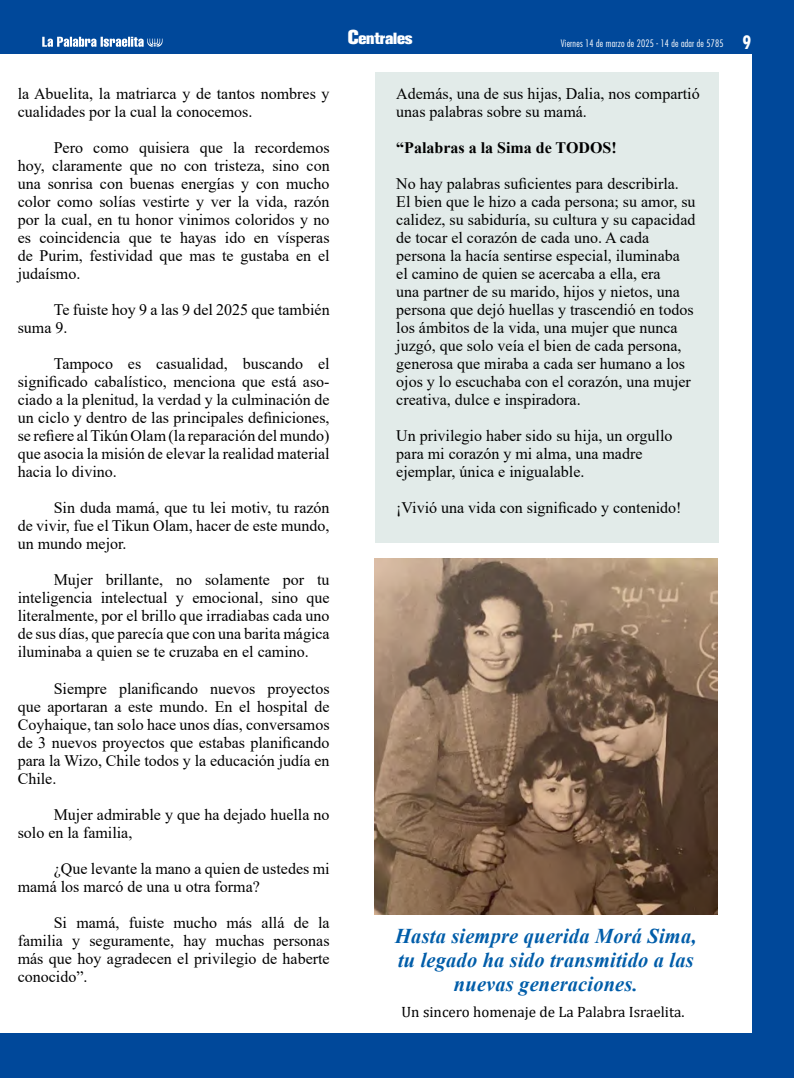
<style>
.page{position:relative;width:794px;height:1078px;background:#fff}
.page>*{position:absolute;margin:0;border:0;box-sizing:border-box;transform-origin:0 0}
.t1{font:italic 700 21px/24px "Times New Roman";letter-spacing:.01em;color:#005da9;text-align:center}
.t2{font:16px/18px "Times New Roman";color:#000}
.t3{font:700 16px "Times New Roman";color:#000}
.t4{font:16px "Akzidenz Grotesk BQ X Bold Alt";letter-spacing:-.01em;color:#fff}
.t5{font:15px "Cambria";color:#000}
.t6{font:300 condensed 10px "Futura Std";letter-spacing:.02em;color:#fff}
.s1{font-size:20px}
.s2{font-weight:700;font-size:18px}
</style>
<div class="page">
<div style="left:0;top:0;width:794px;height:1077px;background:#00489a"></div>
<div style="left:0;top:54px;width:751px;height:978px;background:#fff"></div>
<div style="left:376px;top:72px;width:343px;height:471px;background:#e2ebe9"></div>
<img style="left:374px;top:558px;width:343px;height:356px">
<svg style="left:42px;top:37px;width:120px;height:10px"></svg>
<p class="t2" style="left:18px;top:84px;width:313px">la Abuelita, la matriarca y de tantos nombres y cualidades por la cual la conocemos.</p>
<p class="t2" style="left:18px;top:138px;width:313px;text-align:justify;text-indent:36px">Pero como quisiera que la recordemos hoy, claramente que no con tristeza, sino con una sonrisa con buenas energías y con mucho color como solías vestirte y ver la vida, razón por la cual, en tu honor vinimos coloridos y no es coincidencia que te hayas ido en vísperas de Purim, festividad que mas te gustaba en el judaísmo.</p>
<p class="t2" style="left:18px;top:300px;width:313px;text-indent:36px">Te fuiste hoy 9 a las 9 del 2025 que también suma 9.</p>
<p class="t2" style="left:18px;top:354px;width:313px;text-align:justify;text-indent:36px">Tampoco es casualidad, buscando el significado cabalístico, menciona que está aso&shy;ciado a la plenitud, la verdad y la culminación de un ciclo y dentro de las principales definiciones, se refiere al Tikún Olam (la reparación del mundo) que asocia la misión de elevar la realidad material hacia lo divino.</p>
<p class="t2" style="left:18px;top:498px;width:313px;text-align:justify;text-indent:36px">Sin duda mamá, que tu lei motiv, tu razón de vivir, fue el Tikun Olam, hacer de este mundo, un mundo mejor.</p>
<p class="t2" style="left:18px;top:570px;width:313px;text-align:justify;text-indent:36px">Mujer brillante, no solamente por tu inteligencia intelectual y emocional, sino que literalmente, por el brillo que irradiabas cada uno de sus días, que parecía que con una barita mágica iluminaba a quien se te cruzaba en el camino.</p>
<p class="t2" style="left:18px;top:678px;width:313px;text-align:justify;text-indent:36px">Siempre planificando nuevos proyectos que aportaran a este mundo. En el hospital de Coyhaique, tan solo hace unos días, conversamos de 3 nuevos proyectos que estabas planificando para la Wizo, Chile todos y la educación judía en Chile.</p>
<p class="t2" style="left:18px;top:804px;width:313px;text-indent:36px">Mujer admirable y que ha dejado huella no solo en la familia,</p>
<p class="t2" style="left:18px;top:858px;width:313px;text-indent:36px">¿Que levante la mano a quien de ustedes mi mamá los marcó de una u otra forma?</p>
<p class="t2" style="left:18px;top:912px;width:313px;text-align:justify;text-indent:36px">Si mamá, fuiste mucho más allá de la familia y seguramente, hay muchas personas más que hoy agradecen el privilegio de haberte conocido”.</p>
<p class="t4" style="left:348px;top:29px;width:66px"><span class="s1">C</span>entrales</p>
<p class="t6" style="left:561px;top:37px;width:192px">Viernes 14 de marzo de 2025 - 14 de adar de 5785 <span class="s2">9</span></p>
<p class="t2" style="left:396px;top:84px;width:305px">Además, una de sus hijas, Dalia, nos compartió unas palabras sobre su mamá.</p>
<p class="t3" style="left:396px;top:136px;width:222px">“Palabras a la Sima de TODOS!</p>
<p class="t2" style="left:396px;top:174px;width:301px">No hay palabras suficientes para describirla.<br>El bien que le hizo a cada persona; su amor, su calidez, su sabiduría, su cultura y su capacidad de tocar el corazón de cada uno. A cada persona la hacía sentirse especial, iluminaba<br>el camino de quien se acercaba a ella, era<br>una partner de su marido, hijos y nietos, una persona que dejó huellas y trascendió en todos los ámbitos de la vida, una mujer que nunca juzgó, que solo veía el bien de cada persona, generosa que miraba a cada ser humano a los ojos y lo escuchaba con el corazón, una mujer creativa, dulce e inspiradora.</p>
<p class="t2" style="left:396px;top:426px;width:278px">Un privilegio haber sido su hija, un orgullo para mi corazón y mi alma, una madre ejemplar, única e inigualable.</p>
<p class="t2" style="left:396px;top:498px;width:287px">¡Vivió una vida con significado y contenido!</p>
<h1 class="t1" style="left:395px;top:922px;width:303px">Hasta siempre querida Morá Sima, tu legado ha sido transmitido a las nuevas generaciones.</h1>
<p class="t5" style="left:401px;top:1003px;width:284px">Un sincero homenaje de La Palabra Israelita.</p>
</div>
